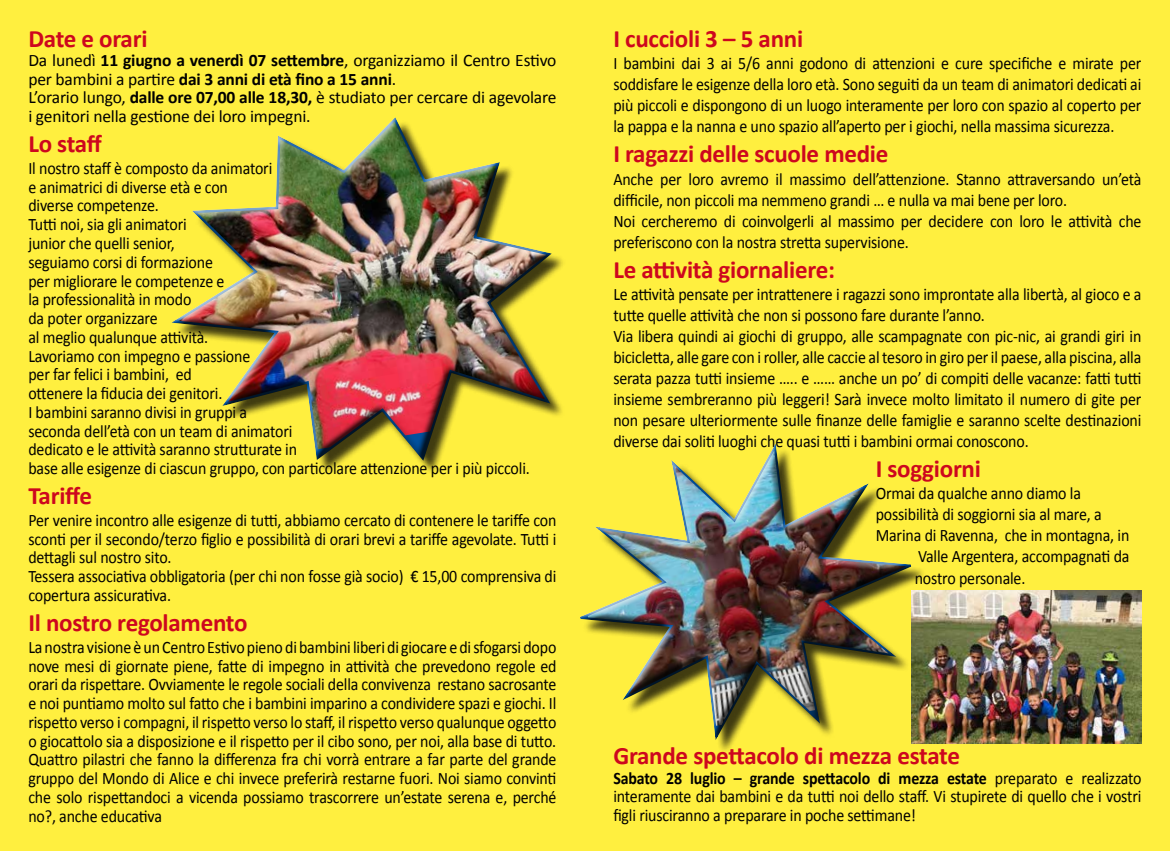
<style>
.page{position:relative;width:1170px;height:851px;background:#fff}
.page>*{position:absolute;margin:0;border:0;box-sizing:border-box;transform-origin:0 0}
.t1{font:700 25px "Calibri";letter-spacing:-.01em;color:#cd071e}
.t2{font:17.5px/18.8px "Calibri";letter-spacing:-.01em;color:#000;scale:.91 1}
.t3{font:17.5px/18.8px "Calibri";letter-spacing:-.01em;color:#000}
.s1{font-weight:700}
</style>
<div class="page">
<div style="left:0;top:0;width:1169px;height:850px;background:#ffef3f"></div>
<img style="left:172px;top:117px;width:391px;height:355px">
<img style="left:557px;top:423px;width:376px;height:328px">
<img style="left:911px;top:590px;width:230px;height:153px">
<h1 class="t1" style="left:28px;top:23px;width:121px">Date e orari</h1>
<p class="t3" style="left:28px;top:51px;width:529px">Da lunedì <span class="s1">11 giugno a venerdì 07 settembre</span>, organizziamo il Centro Estivo per bambini a partire <span class="s1">dai 3 anni di età fino a 15 anni</span>.<br>L’orario lungo, <span class="s1">dalle ore 07,00 alle 18,30,</span> è studiato per cercare di agevolare i genitori nella gestione dei loro impegni.</p>
<h1 class="t1" style="left:28px;top:128px;width:75px">Lo staff</h1>
<p class="t2" style="left:28px;top:159px;width:552px">Il nostro staff è composto da animatori<br>e animatrici di diverse età e con<br>diverse competenze.<br>Tutti noi, sia gli animatori<br>junior che quelli senior,<br>seguiamo corsi di formazione<br>per migliorare le competenze e<br>la professionalità in modo<br>da poter organizzare<br>al meglio qualunque attività.<br>Lavoriamo con impegno e passione<br>per far felici i bambini, ed<br>ottenere la fiducia dei genitori.<br>I bambini saranno divisi in gruppi a<br>seconda dell’età con un team di animatori<br>dedicato e le attività saranno strutturate in<br>base alle esigenze di ciascun gruppo, con particolare attenzione per i più piccoli.</p>
<h1 class="t1" style="left:28px;top:480px;width:65px">Tariffe</h1>
<p class="t2" style="left:28px;top:510px;width:582px">Per venire incontro alle esigenze di tutti, abbiamo cercato di contenere le tariffe con sconti per il secondo/terzo figlio e possibilità di orari brevi a tariffe agevolate. Tutti i dettagli sul nostro sito.<br>Tessera associativa obbligatoria (per chi non fosse già socio) € 15,00 comprensiva di copertura assicurativa.</p>
<h1 class="t1" style="left:28px;top:606px;width:221px">Il nostro regolamento</h1>
<p class="t2" style="left:28px;top:637px;width:582px;text-align:justify">La nostra visione è un Centro Estivo pieno di bambini liberi di giocare e di sfogarsi dopo nove mesi di giornate piene, fatte di impegno in attività che prevedono regole ed orari da rispettare. Ovviamente le regole sociali della convivenza restano sacrosante e noi puntiamo molto sul fatto che i bambini imparino a condividere spazi e giochi. Il rispetto verso i compagni, il rispetto verso lo staff, il rispetto verso qualunque oggetto o giocattolo sia a disposizione e il rispetto per il cibo sono, per noi, alla base di tutto.<br>Quattro pilastri che fanno la differenza fra chi vorrà entrare a far parte del grande gruppo del Mondo di Alice e chi invece preferirà restarne fuori. Noi siamo convinti che solo rispettandoci a vicenda possiamo trascorrere un’estate serena e, perché no?, anche educativa</p>
<h1 class="t1" style="left:613px;top:23px;width:191px">I cuccioli 3 – 5 anni</h1>
<p class="t2" style="left:613px;top:53px;width:582px;line-height:21px;text-align:justify">I bambini dai 3 ai 5/6 anni godono di attenzioni e cure specifiche e mirate per soddisfare le esigenze della loro età. Sono seguiti da un team di animatori dedicati ai più piccoli e dispongono di un luogo interamente per loro con spazio al coperto per la pappa e la nanna e uno spazio all’aperto per i giochi, nella massima sicurezza.</p>
<h1 class="t1" style="left:613px;top:138px;width:276px">I ragazzi delle scuole medie</h1>
<p class="t2" style="left:613px;top:168px;width:582px;line-height:21px">Anche per loro avremo il massimo dell’attenzione. Stanno attraversando un’età difficile, non piccoli ma nemmeno grandi … e nulla va mai bene per loro.<br>Noi cercheremo di coinvolgerli al massimo per decidere con loro le attività che preferiscono con la nostra stretta supervisione.</p>
<h1 class="t1" style="left:613px;top:253px;width:223px">Le attività giornaliere:</h1>
<p class="t2" style="left:613px;top:284px;width:582px;line-height:21px">Le attività pensate per intrattenere i ragazzi sono improntate alla libertà, al gioco e a tutte quelle attività che non si possono fare durante l’anno.<br>Via libera quindi ai giochi di gruppo, alle scampagnate con pic-nic, ai grandi giri in bicicletta, alle gare con i roller, alle caccie al tesoro in giro per il paese, alla piscina, alla serata pazza tutti insieme ….. e …… anche un po’ di compiti delle vacanze: fatti tutti insieme sembreranno più leggeri! Sarà invece molto limitato il numero di gite per non pesare ulteriormente sulle finanze delle famiglie e saranno scelte destinazioni diverse dai soliti luoghi che quasi tutti i bambini ormai conoscono.</p>
<h1 class="t1" style="left:875px;top:453px;width:107px">I soggiorni</h1>
<p class="t2" style="left:875px;top:484px;width:227px">Ormai da qualche anno diamo la</p>
<p class="t2" style="left:875px;top:505px;width:250px">possibilità di soggiorni sia al mare, a</p>
<p class="t2" style="left:875px;top:526px;width:280px">Marina di Ravenna, che in montagna, in</p>
<p class="t2" style="left:918px;top:547px;width:234px">Valle Argentera, accompagnati da</p>
<p class="t2" style="left:914px;top:568px;width:123px">nostro personale.</p>
<h1 class="t1" style="left:613px;top:739px;width:348px">Grande spettacolo di mezza estate</h1>
<p class="t2" style="left:613px;top:768px;width:582px;text-align:justify"><span class="s1">Sabato 28 luglio – grande spettacolo di mezza estate</span> preparato e realizzato interamente dai bambini e da tutti noi dello staff. Vi stupirete di quello che i vostri figli riusciranno a preparare in poche settimane!</p>
</div>
